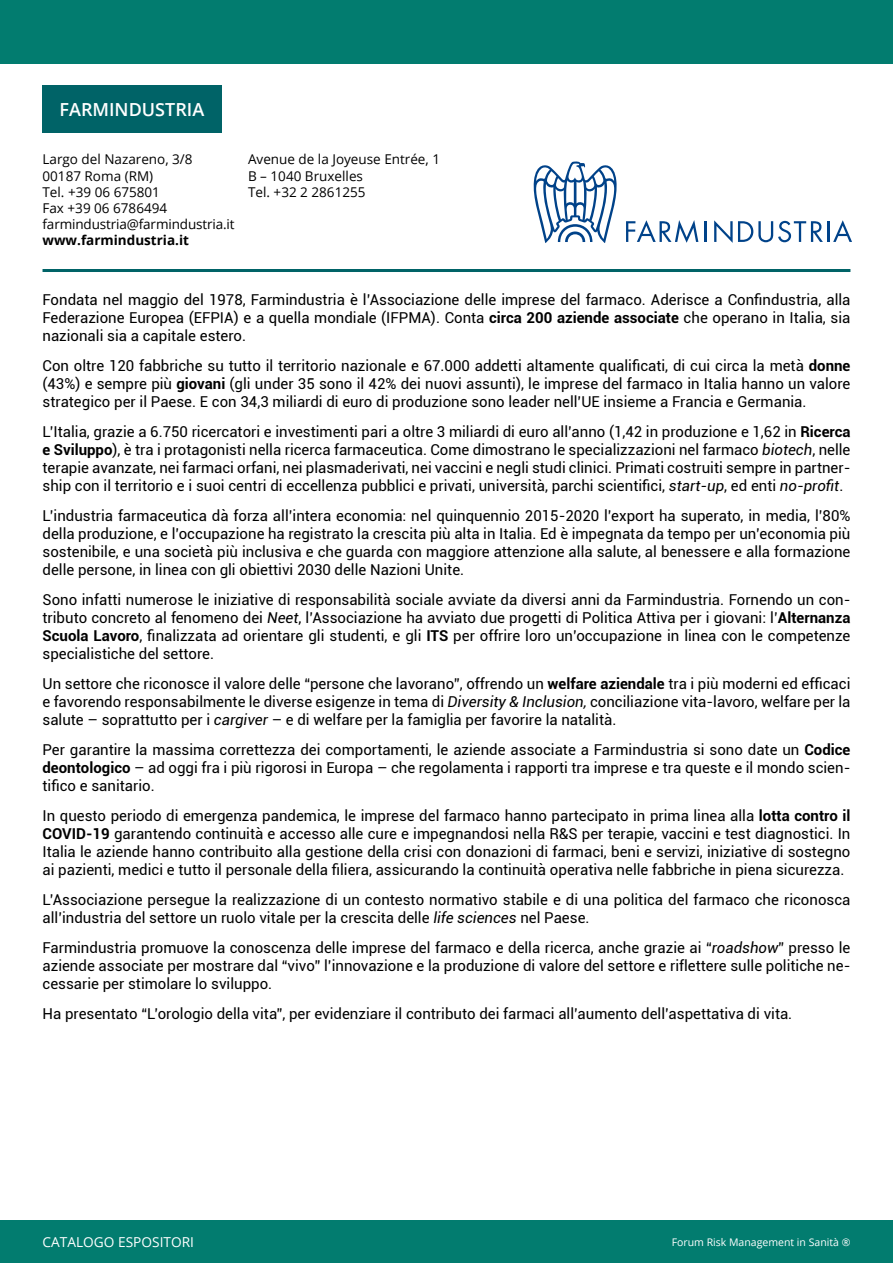
<style>
.page{position:relative;width:893px;height:1263px;background:#fff}
.page>*{position:absolute;margin:0;border:0;box-sizing:border-box;transform-origin:0 0}
.t1{font:600 18px "Open Sans";color:#fff}
.t2{font:15px/18px "Roboto";color:#000;text-align:justify}
.t3{font:13.65px "Open Sans";color:#fff}
.t4{font:13.5px/16.2px "Open Sans";color:#000}
.t5{font:700 13.5px "Open Sans";color:#000}
.t6{font:10.5px "Open Sans";color:#fff}
.s1{font-weight:700}
.s2{font-style:italic}
</style>
<div class="page">
<div style="left:0;top:1220px;width:893px;height:43px;background:#027c6f"></div>
<div style="left:0;top:0;width:893px;height:64px;background:#027c6f"></div>
<hr style="left:43px;top:269px;width:807px;height:3px;background:#006367">
<svg style="left:533px;top:161px;width:84px;height:82px"></svg>
<svg style="left:626px;top:220px;width:72px;height:23px"></svg>
<hr style="left:704px;top:221px;width:3px;height:21px;background:#004289">
<svg style="left:714px;top:220px;width:109px;height:23px"></svg>
<hr style="left:827px;top:221px;width:2px;height:21px;background:#004289">
<svg style="left:833px;top:220px;width:19px;height:22px"></svg>
<div style="left:43px;top:85px;width:179px;height:48px;background:#006367"></div>
<p class="t1" style="left:60px;top:97px;width:146px">FARMINDUSTRIA</p>
<p class="t4" style="left:43px;top:151px;width:194px">Largo del Nazareno, 3/8<br>00187 Roma (RM)<br>Tel. +39 06 675801<br>Fax +39 06 6786494 farmindustria@farmindustria.it</p>
<p class="t5" style="left:43px;top:231px;width:148px">www.farmindustria.it</p>
<p class="t4" style="left:248px;top:151px;width:194px">Avenue de la Joyeuse Entrée, 1<br>B – 1040 Bruxelles<br>Tel. +32 2 2861255</p>
<p class="t2" style="left:43px;top:290px;width:809px">Fondata nel maggio del 1978, Farmindustria è l’Associazione delle imprese del farmaco. Aderisce a Confindustria, alla Federazione Europea (EFPIA) e a quella mondiale (IFPMA). Conta <span class="s1">circa 200 aziende associate</span> che operano in Italia, sia nazionali sia a capitale estero.</p>
<p class="t2" style="left:43px;top:356px;width:809px">Con oltre 120 fabbriche su tutto il territorio nazionale e 67.000 addetti altamente qualificati, di cui circa la metà <span class="s1">donne </span>(43%) e sempre più <span class="s1">giovani</span> (gli under 35 sono il 42% dei nuovi assunti), le imprese del farmaco in Italia hanno un valore strategico per il Paese. E con 34,3 miliardi di euro di produzione sono leader nell’UE insieme a Francia e Germania.</p>
<p class="t2" style="left:43px;top:422px;width:809px">L’Italia, grazie a 6.750 ricercatori e investimenti pari a oltre 3 miliardi di euro all’anno (1,42 in produzione e 1,62 in <span class="s1">Ricerca e Sviluppo</span>), è tra i protagonisti nella ricerca farmaceutica. Come dimostrano le specializzazioni nel farmaco <span class="s2">biotech</span>, nelle terapie avanzate, nei farmaci orfani, nei plasmaderivati, nei vaccini e negli studi clinici. Primati costruiti sempre in partner&shy;ship con il territorio e i suoi centri di eccellenza pubblici e privati, università, parchi scientifici, <span class="s2">start-up</span>, ed enti <span class="s2">no-profit</span>.</p>
<p class="t2" style="left:43px;top:506px;width:809px">L’industria farmaceutica dà forza all’intera economia: nel quinquennio 2015-2020 l’export ha superato, in media, l’80% della produzione, e l’occupazione ha registrato la crescita più alta in Italia. Ed è impegnata da tempo per un’economia più sostenibile, e una società più inclusiva e che guarda con maggiore attenzione alla salute, al benessere e alla formazione delle persone, in linea con gli obiettivi 2030 delle Nazioni Unite.</p>
<p class="t2" style="left:43px;top:590px;width:809px">Sono infatti numerose le iniziative di responsabilità sociale avviate da diversi anni da Farmindustria. Fornendo un con&shy;tributo concreto al fenomeno dei <span class="s2">Neet</span>, l’Associazione ha avviato due progetti di Politica Attiva per i giovani: l’<span class="s1">Alternanza Scuola Lavoro</span>, finalizzata ad orientare gli studenti, e gli <span class="s1">ITS</span> per offrire loro un’occupazione in linea con le competenze specialistiche del settore.</p>
<p class="t2" style="left:43px;top:674px;width:809px">Un settore che riconosce il valore delle “persone che lavorano”, offrendo un <span class="s1">welfare aziendale</span> tra i più moderni ed efficaci e favorendo responsabilmente le diverse esigenze in tema di <span class="s2">Diversity &amp; Inclusion,</span> conciliazione vita-lavoro, welfare per la salute – soprattutto per i <span class="s2">cargiver</span> – e di welfare per la famiglia per favorire la natalità.</p>
<p class="t2" style="left:43px;top:740px;width:809px">Per garantire la massima correttezza dei comportamenti, le aziende associate a Farmindustria si sono date un <span class="s1">Codice deontologico</span> – ad oggi fra i più rigorosi in Europa – che regolamenta i rapporti tra imprese e tra queste e il mondo scien&shy;tifico e sanitario.</p>
<p class="t2" style="left:43px;top:806px;width:809px">In questo periodo di emergenza pandemica, le imprese del farmaco hanno partecipato in prima linea alla <span class="s1">lotta contro il COVID-19</span> garantendo continuità e accesso alle cure e impegnandosi nella R&amp;S per terapie, vaccini e test diagnostici. In Italia le aziende hanno contribuito alla gestione della crisi con donazioni di farmaci, beni e servizi, iniziative di sostegno ai pazienti, medici e tutto il personale della filiera, assicurando la continuità operativa nelle fabbriche in piena sicurezza.</p>
<p class="t2" style="left:43px;top:890px;width:809px">L’Associazione persegue la realizzazione di un contesto normativo stabile e di una politica del farmaco che riconosca all’industria del settore un ruolo vitale per la crescita delle <span class="s2">life sciences</span> nel Paese.</p>
<p class="t2" style="left:43px;top:938px;width:809px">Farmindustria promuove la conoscenza delle imprese del farmaco e della ricerca, anche grazie ai “<span class="s2">roadshow</span>” presso le aziende associate per mostrare dal “vivo” l’innovazione e la produzione di valore del settore e riflettere sulle politiche ne&shy;cessarie per stimolare lo sviluppo.</p>
<p class="t2" style="left:43px;top:1004px;width:751px">Ha presentato “L’orologio della vita”, per evidenziare il contributo dei farmaci all’aumento dell’aspettativa di vita.</p>
<p class="t3" style="left:43px;top:1233px;width:153px">CATALOGO ESPOSITORI</p>
<p class="t6" style="left:672px;top:1235px;width:180px">Forum Risk Management in Sanità ®</p>
</div>
